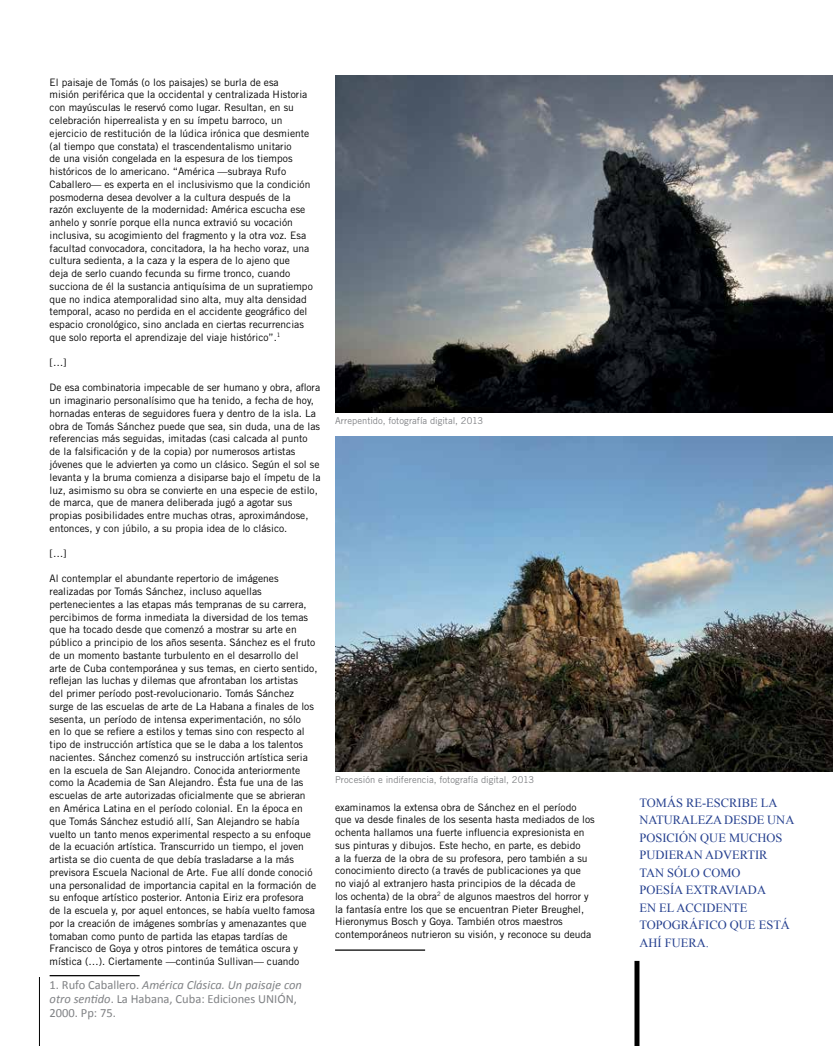
<style>
.page{position:relative;width:833px;height:1046px;background:#fff}
.page>*{position:absolute;margin:0;border:0;box-sizing:border-box;transform-origin:0 0}
.t1{font:12.5px/17.5px "Times New Roman";color:#25408f}
.t2{font:12.5px/13.8px "Calibri";color:#808285}
.t3{font:10.25px/12.8px "Trade Gothic";color:#000}
.t4{font:9.38px "Trade Gothic";color:#808285}
.s1{font-style:italic}
</style>
<div class="page">
<hr style="left:335px;top:949px;width:90px;height:1px;background:#000">
<hr style="left:50px;top:974px;width:90px;height:2px;background:#000">
<img style="left:335px;top:75px;width:498px;height:337px">
<img style="left:335px;top:436px;width:498px;height:335px">
<div style="left:634px;top:960px;width:5px;height:85px;background:#000"></div>
<hr style="left:39px;top:976px;width:1px;height:69px;background:#000">
<p class="t3" style="left:50px;top:76px;width:265px">El paisaje de Tomás (o los paisajes) se burla de esa<br>misión periférica que la occidental y centralizada Historia con mayúsculas le reservó como lugar. Resultan, en su celebración hiperrealista y en su ímpetu barroco, un ejercicio de restitución de la lúdica irónica que desmiente (al tiempo que constata) el trascendentalismo unitario<br>de una visión congelada en la espesura de los tiempos históricos de lo americano. “América —subraya Rufo Caballero— es experta en el inclusivismo que la condición posmoderna desea devolver a la cultura después de la razón excluyente de la modernidad: América escucha ese anhelo y sonríe porque ella nunca extravió su vocación inclusiva, su acogimiento del fragmento y la otra voz. Esa facultad convocadora, concitadora, la ha hecho voraz, una cultura sedienta, a la caza y la espera de lo ajeno que<br>deja de serlo cuando fecunda su firme tronco, cuando succiona de él la sustancia antiquísima de un supratiempo que no indica atemporalidad sino alta, muy alta densidad temporal, acaso no perdida en el accidente geográfico del espacio cronológico, sino anclada en ciertas recurrencias que solo reporta el aprendizaje del viaje histórico”.<sup>1</sup></p>
<p class="t3" style="left:50px;top:356px;width:19px">[…]</p>
<p class="t3" style="left:50px;top:381px;width:272px">De esa combinatoria impecable de ser humano y obra, aflora un imaginario personalísimo que ha tenido, a fecha de hoy, hornadas enteras de seguidores fuera y dentro de la isla. La obra de Tomás Sánchez puede que sea, sin duda, una de las referencias más seguidas, imitadas (casi calcada al punto de la falsificación y de la copia) por numerosos artistas jóvenes que le advierten ya como un clásico. Según el sol se levanta y la bruma comienza a disiparse bajo el ímpetu de la luz, asimismo su obra se convierte en una especie de estilo, de marca, que de manera deliberada jugó a agotar sus propias posibilidades entre muchas otras, aproximándose, entonces, y con júbilo, a su propia idea de lo clásico.</p>
<p class="t3" style="left:50px;top:547px;width:19px">[…]</p>
<p class="t3" style="left:50px;top:572px;width:269px">Al contemplar el abundante repertorio de imágenes realizadas por Tomás Sánchez, incluso aquellas pertenecientes a las etapas más tempranas de su carrera, percibimos de forma inmediata la diversidad de los temas que ha tocado desde que comenzó a mostrar su arte en público a principio de los años sesenta. Sánchez es el fruto de un momento bastante turbulento en el desarrollo del arte de Cuba contemporánea y sus temas, en cierto sentido, reflejan las luchas y dilemas que afrontaban los artistas<br>del primer período post-revolucionario. Tomás Sánchez surge de las escuelas de arte de La Habana a finales de los sesenta, un período de intensa experimentación, no sólo<br>en lo que se refiere a estilos y temas sino con respecto al tipo de instrucción artística que se le daba a los talentos nacientes. Sánchez comenzó su instrucción artística seria en la escuela de San Alejandro. Conocida anteriormente como la Academia de San Alejandro. Ésta fue una de las escuelas de arte autorizadas oficialmente que se abrieran en América Latina en el período colonial. En la época en que Tomás Sánchez estudió allí, San Alejandro se había vuelto un tanto menos experimental respecto a su enfoque de la ecuación artística. Transcurrido un tiempo, el joven artista se dio cuenta de que debía trasladarse a la más previsora Escuela Nacional de Arte. Fue allí donde conoció una personalidad de importancia capital en la formación de su enfoque artístico posterior. Antonia Eiriz era profesora<br>de la escuela y, por aquel entonces, se había vuelto famosa por la creación de imágenes sombrías y amenazantes que tomaban como punto de partida las etapas tardías de Francisco de Goya y otros pintores de temática oscura y mística (…). Ciertamente —continúa Sullivan— cuando</p>
<p class="t2" style="left:50px;top:978px;width:254px">1. Rufo Caballero. <span class="s1">América Clásica. Un paisaje con otro sentido</span>. La Habana, Cuba: Ediciones UNIÓN,<br>2000. Pp: 75.</p>
<p class="t4" style="left:335px;top:414px;width:150px">Arrepentido, fotografía digital, 2013</p>
<p class="t4" style="left:335px;top:774px;width:201px">Procesión e indiferencia, fotografía digital, 2013</p>
<p class="t3" style="left:335px;top:800px;width:261px">examinamos la extensa obra de Sánchez en el período que va desde finales de los sesenta hasta mediados de los ochenta hallamos una fuerte influencia expresionista en sus pinturas y dibujos. Este hecho, en parte, es debido<br>a la fuerza de la obra de su profesora, pero también a su conocimiento directo (a través de publicaciones ya que<br>no viajó al extranjero hasta principios de la década de<br>los ochenta) de la obra<sup>2</sup> de algunos maestros del horror y la fantasía entre los que se encuentran Pieter Breughel, Hieronymus Bosch y Goya. También otros maestros contemporáneos nutrieron su visión, y reconoce su deuda</p>
<p class="t1" style="left:639px;top:793px;width:156px">TOMÁS RE-ESCRIBE LA<br>NATURALEZA DESDE UNA<br>POSICIÓN QUE MUCHOS<br>PUDIERAN ADVERTIR<br>TAN SÓLO COMO<br>POESÍA EXTRAVIADA<br>EN EL ACCIDENTE<br>TOPOGRÁFICO QUE ESTÁ<br>AHÍ FUERA.</p>
</div>
